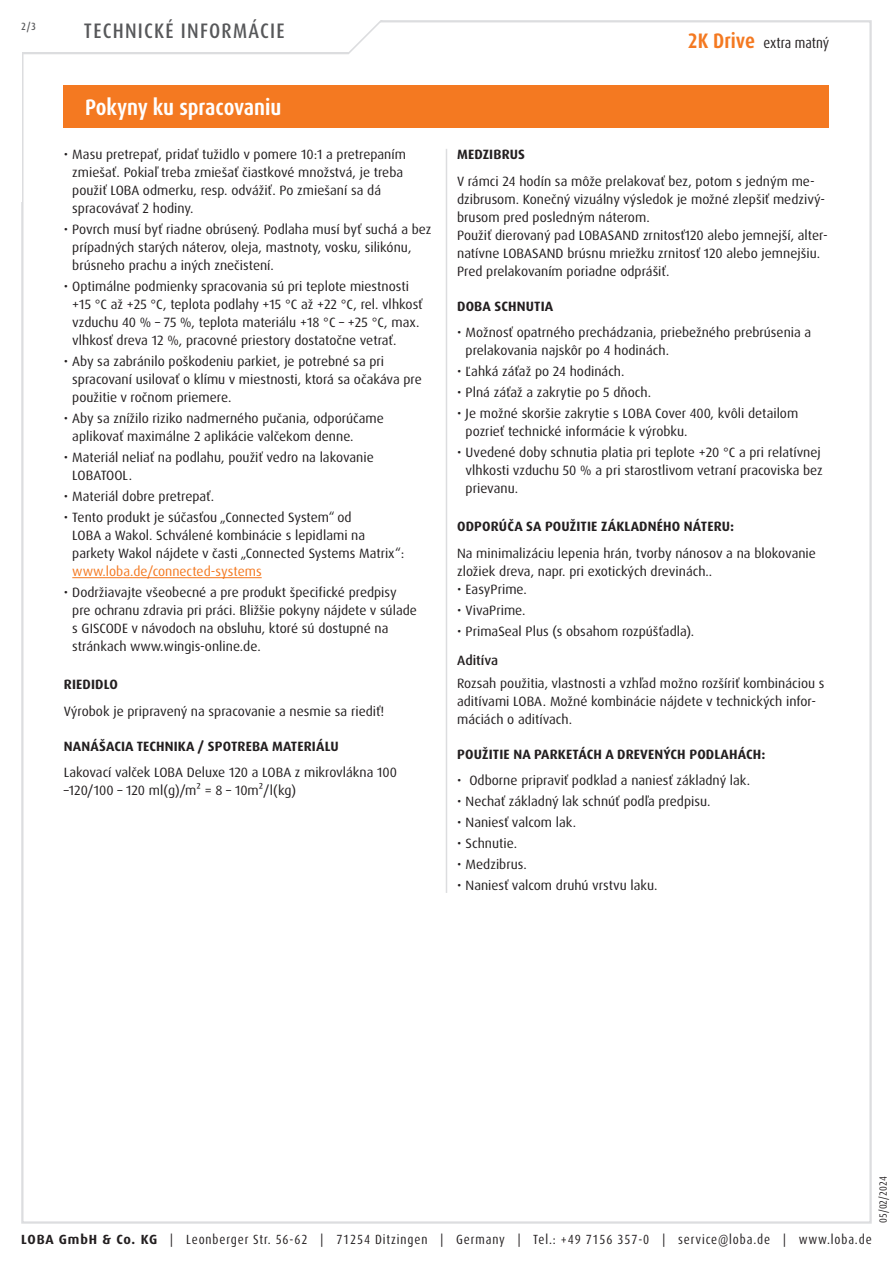
<style>
.page{position:relative;width:893px;height:1263px;background:#fff}
.page>*{position:absolute;margin:0;border:0;box-sizing:border-box;transform-origin:0 0}
.Abschnitt{font:700 condensed 22.5px "Dax Pro";color:#fff}
.t1{font:500 condensed 21px "Dax Pro";letter-spacing:.06em;color:#57585a}
.t2{font:condensed 15px "Dax Pro";letter-spacing:-.005em;color:#231f20}
.Text{font:13.5px/18px "Dax Pro";color:#231f20}
.t3{font:700 13.5px "Dax Pro";letter-spacing:.01em;color:#231f20}
.t4{font:500 13.5px "Dax Pro";color:#231f20}
.t5{font:condensed 13.35px "Dax Pro";letter-spacing:.065em;color:#231f20}
.t6{font:condensed 10.5px "Dax Pro";color:#231f20}
.t7{font:500 condensed 10.5px "Dax Pro";color:#57585a}
.s1{color:#f47921}
.s2{font-weight:700;font-size:21px;color:#f47921}
.s3{font-weight:700;font-stretch:normal}
</style>
<div class="page">
<svg style="left:22px;top:20px;width:410px;height:35px"></svg>
<div style="left:64px;top:85px;width:765px;height:43px;background:#f47921"></div>
<hr style="left:72px;top:577px;width:190px;height:1px;background:#f47921">
<hr style="left:446px;top:149px;width:1px;height:744px;background:#dcdddf">
<p class="t7" style="left:21px;top:19px;width:16px">2/3</p>
<h2 class="t1" style="left:84px;top:17px;width:202px">TECHNICKÉ INFORMÁCIE</h2>
<p class="Abschnitt" style="left:85px;top:93px;width:198px">Pokyny ku spracovaniu</p>
<p class="Text" style="left:72px;top:146px;width:335px;text-indent:-9px">• Masu pretrepať, pridať tužidlo v pomere 10:1 a pretrepaním zmiešať. Pokiaľ treba zmiešať čiastkové množstvá, je treba použiť LOBA odmerku, resp. odvážiť. Po zmiešaní sa dá spracovávať 2 hodiny.</p>
<p class="Text" style="left:72px;top:221px;width:361px;text-indent:-9px">• Povrch musí byť riadne obrúsený. Podlaha musí byť suchá a bez prípadných starých náterov, oleja, mastnoty, vosku, silikónu, brúsneho prachu a iných znečistení.</p>
<p class="Text" style="left:72px;top:278px;width:352px;text-indent:-9px">• Optimálne podmienky spracovania sú pri teplote miestnosti +15 °C až +25 °C, teplota podlahy +15 °C až +22 °C, rel. vlhkosť vzduchu 40 % – 75 %, teplota materiálu +18 °C – +25 °C, max. vlhkosť dreva 12 %, pracovné priestory dostatočne vetrať.</p>
<p class="Text" style="left:72px;top:353px;width:351px;text-indent:-9px">• Aby sa zabránilo poškodeniu parkiet, je potrebné sa pri spracovaní usilovať o klímu v miestnosti, ktorá sa očakáva pre použitie v ročnom priemere.</p>
<p class="Text" style="left:72px;top:410px;width:313px;text-indent:-9px">• Aby sa znížilo riziko nadmerného pučania, odporúčame aplikovať maximálne 2 aplikácie valčekom denne.</p>
<p class="Text" style="left:72px;top:449px;width:303px;text-indent:-9px">• Materiál neliať na podlahu, použiť vedro na lakovanie<br>LOBATOOL.</p>
<p class="Text" style="left:64px;top:488px;width:152px">• Materiál dobre pretrepať.</p>
<p class="Text" style="left:72px;top:509px;width:334px;text-indent:-9px">• Tento produkt je súčasťou „Connected System“ od<br>LOBA a Wakol. Schválené kombinácie s lepidlami na parkety Wakol nájdete v časti „Connected Systems Matrix“: <span class="s1">www.loba.de/connected-systems</span></p>
<p class="Text" style="left:72px;top:584px;width:346px;text-indent:-9px">• Dodržiavajte všeobecné a pre produkt špecifické predpisy pre ochranu zdravia pri práci. Bližšie pokyny nájdete v súlade s GISCODE v návodoch na obsluhu, ktoré sú dostupné na stránkach www.wingis-online.de.</p>
<p class="t3" style="left:64px;top:676px;width:55px">RIEDIDLO</p>
<p class="Text" style="left:64px;top:702px;width:322px">Výrobok je pripravený na spracovanie a nesmie sa riediť!</p>
<p class="t3" style="left:64px;top:737px;width:276px">NANÁŠACIA TECHNIKA / SPOTREBA MATERIÁLU</p>
<p class="Text" style="left:64px;top:764px;width:335px">Lakovací valček LOBA Deluxe 120 a LOBA z mikrovlákna 100 –120/100 – 120 ml(g)/m² = 8 – 10m²/l(kg)</p>
<p class="t2" style="left:688px;top:34px;width:143px"><span class="s2">2K Drive</span> extra matný</p>
<p class="t3" style="left:457px;top:146px;width:69px">MEDZIBRUS</p>
<p class="Text" style="left:457px;top:172px;width:369px">V rámci 24 hodín sa môže prelakovať bez, potom s jedným me&shy;dzibrusom. Konečný vizuálny výsledok je možné zlepšiť medzivý&shy;brusom pred posledným náterom.</p>
<p class="Text" style="left:457px;top:226px;width:372px">Použiť dierovaný pad LOBASAND zrnitosť120 alebo jemnejší, alter&shy;natívne LOBASAND brúsnu mriežku zrnitosť 120 alebo jemnejšiu.</p>
<p class="Text" style="left:457px;top:262px;width:214px">Pred prelakovaním poriadne odprášiť.</p>
<p class="t3" style="left:457px;top:298px;width:98px">DOBA SCHNUTIA</p>
<p class="Text" style="left:466px;top:324px;width:347px;text-indent:-9px">• Možnosť opatrného prechádzania, priebežného prebrúsenia a prelakovania najskôr po 4 hodinách.</p>
<p class="Text" style="left:457px;top:363px;width:169px">• Ľahká záťaž po 24 hodinách.</p>
<p class="Text" style="left:457px;top:384px;width:195px">• Plná záťaž a zakrytie po 5 dňoch.</p>
<p class="Text" style="left:466px;top:405px;width:334px;text-indent:-9px">• Je možné skoršie zakrytie s LOBA Cover 400, kvôli detailom pozrieť technické informácie k výrobku.</p>
<p class="Text" style="left:466px;top:444px;width:359px;text-indent:-9px">• Uvedené doby schnutia platia pri teplote +20 °C a pri relatívnej vlhkosti vzduchu 50 % a pri starostlivom vetraní pracoviska bez prievanu.</p>
<p class="t3" style="left:457px;top:518px;width:278px">ODPORÚČA SA POUŽITIE ZÁKLADNÉHO NÁTERU:</p>
<p class="Text" style="left:457px;top:544px;width:360px">Na minimalizáciu lepenia hrán, tvorby nánosov a na blokovanie zložiek dreva, napr. pri exotických drevinách..</p>
<p class="Text" style="left:457px;top:580px;width:71px">• EasyPrime.</p>
<p class="Text" style="left:457px;top:601px;width:70px">• VivaPrime.</p>
<p class="Text" style="left:457px;top:622px;width:239px">• PrimaSeal Plus (s obsahom rozpúšťadla).</p>
<p class="t4" style="left:457px;top:652px;width:43px">Aditíva</p>
<p class="Text" style="left:457px;top:674px;width:369px">Rozsah použitia, vlastnosti a vzhľad možno rozšíriť kombináciou s aditívami LOBA. Možné kombinácie nájdete v technických infor&shy;máciách o aditívach.</p>
<p class="t3" style="left:457px;top:745px;width:310px">POUŽITIE NA PARKETÁCH A DREVENÝCH PODLAHÁCH:</p>
<p class="Text" style="left:457px;top:771px;width:294px">• Odborne pripraviť podklad a naniesť základný lak.</p>
<p class="Text" style="left:457px;top:792px;width:255px">• Nechať základný lak schnúť podľa predpisu.</p>
<p class="Text" style="left:457px;top:813px;width:121px">• Naniesť valcom lak.</p>
<p class="Text" style="left:457px;top:834px;width:62px">• Schnutie.</p>
<p class="Text" style="left:457px;top:855px;width:71px">• Medzibrus.</p>
<p class="Text" style="left:457px;top:876px;width:202px">• Naniesť valcom druhú vrstvu laku.</p>
<p class="t6" style="left:876px;top:1222px;width:48px;rotate:-90deg">05/02/2024</p>
<p class="t5" style="left:21px;top:1230px;width:852px"><span class="s3">LOBA GmbH &amp; Co. KG</span> | Leonberger Str. 56-62 | 71254 Ditzingen | Germany | Tel.: +49 7156 357-0 | service@loba.de | www.loba.de</p>
</div>
